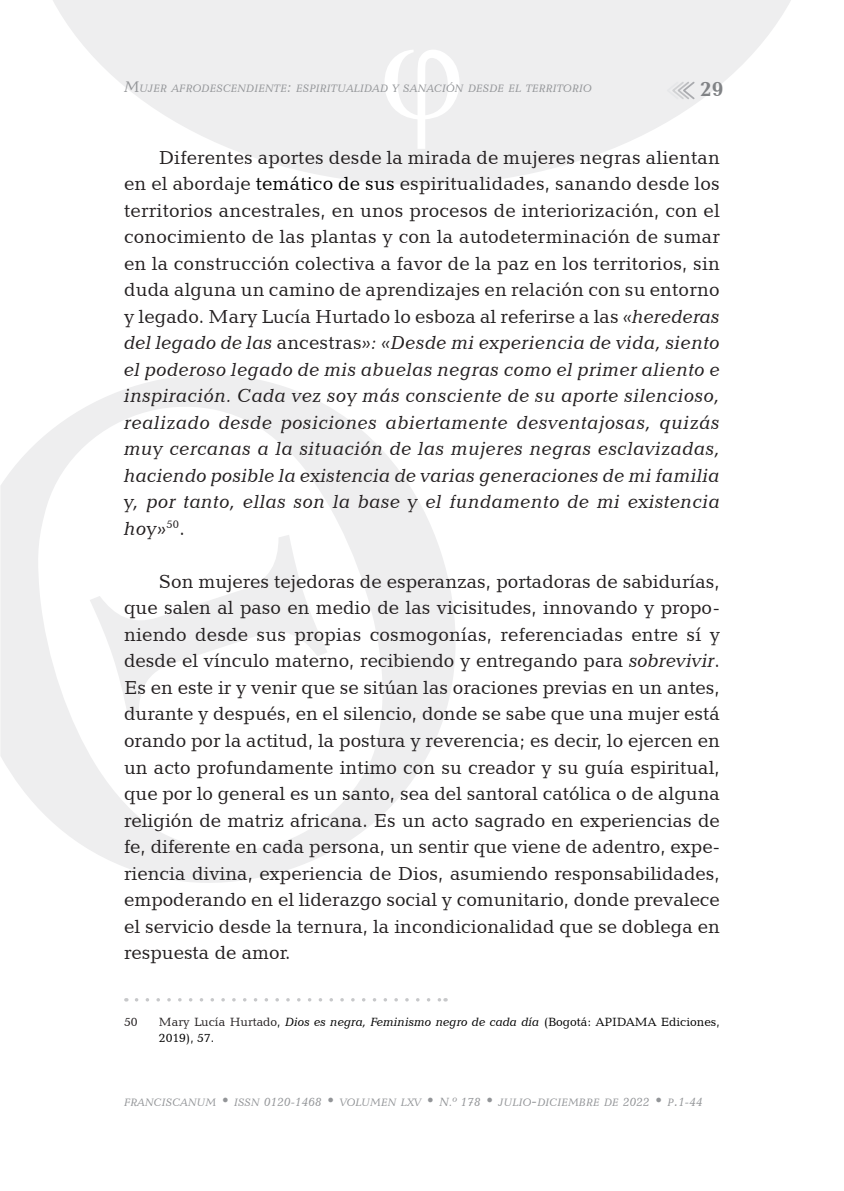
<style>
.page{position:relative;width:844px;height:1191px;background:#fff}
.page>*{position:absolute;margin:0;border:0;box-sizing:border-box;transform-origin:0 0}
.t1{font:700 21px "Candida BT";color:#808285}
.Cuerpo{font:19.25px/26.6px "Candida BT";color:#231f20;text-align:justify}
.Cuerpo-2{font:italic 19.25px/26.6px "Candida BT";letter-spacing:.02em;color:#231f20;text-align:justify}
.Pie_de_página___Con{font:12.25px/15.8px "Candida BT";color:#000}
.Pie_de_página___Con-2{font:12.25px "Candida BT";color:#231f20}
.t2{font:italic 11.03px "Candida BT";color:#939598}
.s1{font-size:15.75px}
.s2{font-style:normal}
.s3{font-style:normal;color:#000}
.s4{font-style:italic}
.s5{color:#231f20}
.s6{font-size:12.25px}
</style>
<div class="page">
<svg style="left:53px;top:0;width:738px;height:185px;fill:#eeeeef"></svg>
<svg style="left:664px;top:80px;width:32px;height:21px"></svg>
<svg style="left:0;top:375px;width:455px;height:508px"></svg>
<svg style="left:384px;top:50px;width:75px;height:99px"></svg>
<svg style="left:136px;top:998px;width:303px;height:3px"></svg>
<p class="t2" style="left:124px;top:81px;width:469px"><span class="s1">M</span>UJER AFRODESCENDIENTE<span class="s1">:</span> ESPIRITUALIDAD Y SANACIÓN DESDE EL TERRITORIO</p>
<p class="t1" style="left:700px;top:76px;width:25px">29</p>
<p class="Cuerpo-2" style="left:124px;top:143px;width:597px;text-indent:35px"><span class="s2">Diferentes aportes desde la mirada de mujeres negras alientan en el abordaje</span> <span class="s3">temático de sus</span> <span class="s2">espiritualidades, sanando desde los territorios ancestrales, en unos procesos de interiorización, con el conocimiento de las plantas y con la autodeterminación de sumar en la construcción colectiva a favor de la paz en los territorios, sin duda alguna un camino de aprendizajes en relación con su entorno y legado. Mary Lucía Hurtado lo esboza al referirse a las</span> «herederas del legado de las <span class="s2">ancestras</span>»: «Desde mi experiencia de vida, siento el poderoso legado de mis abuelas negras como el primer aliento e inspiración. Cada vez soy más consciente de su aporte silencioso, realizado desde posiciones abiertamente desventajosas, quizás muy cercanas a la situación de las mujeres negras esclavizadas, haciendo posible la existencia de varias generaciones de mi familia y, por tanto, ellas son la base y el fundamento de mi existencia hoy»<sup>50</sup><span class="s2">.</span></p>
<p class="Cuerpo" style="left:124px;top:567px;width:597px;text-indent:35px">Son mujeres tejedoras de esperanzas, portadoras de sabidurías, que salen al paso en medio de las vicisitudes, innovando y propo&shy;niendo desde sus propias cosmogonías, referenciadas entre sí y desde el vínculo materno, recibiendo y entregando para <span class="s4">sobrevivir</span>.<br>Es en este ir y venir que se sitúan las oraciones previas en un antes, durante y después, en el silencio, donde se sabe que una mujer está orando por la actitud, la postura y reverencia; es decir, lo ejercen en un acto profundamente intimo con su creador y su guía espiritual, que por lo general es un santo, sea del santoral católica o de alguna religión de matriz africana. Es un acto sagrado en experiencias de fe, diferente en cada persona, un sentir que viene de adentro, expe&shy;riencia divina, experiencia de Dios, asumiendo responsabilidades, empoderando en el liderazgo social y comunitario, donde prevalece el servicio desde la ternura, la incondicionalidad que se doblega en respuesta de amor.</p>
<p class="Pie_de_página___Con-2" style="left:124px;top:1014px;width:15px">50</p>
<p class="Pie_de_página___Con" style="left:159px;top:1014px;width:562px"><span class="s5">Mary Lucía Hurtado</span>, <span class="s4">Dios es negra, Feminismo negro de cada día</span> (Bogotá: APIDAMA Ediciones,<br>2019), 57.</p>
<p class="t2" style="left:124px;top:1095px;width:580px">FRANCISCANUM <span class="s1">•</span> ISSN <span class="s6">0120-1468</span> <span class="s1">•</span> VOLUMEN LXV <span class="s1">•</span> <span class="s6">N.º 178</span> <span class="s1">•</span> JULIO<span class="s1">-</span>DICIEMBRE DE <span class="s6">2022</span> <span class="s1">•</span> P<span class="s1">.</span><span class="s6">1-44</span></p>
</div>
